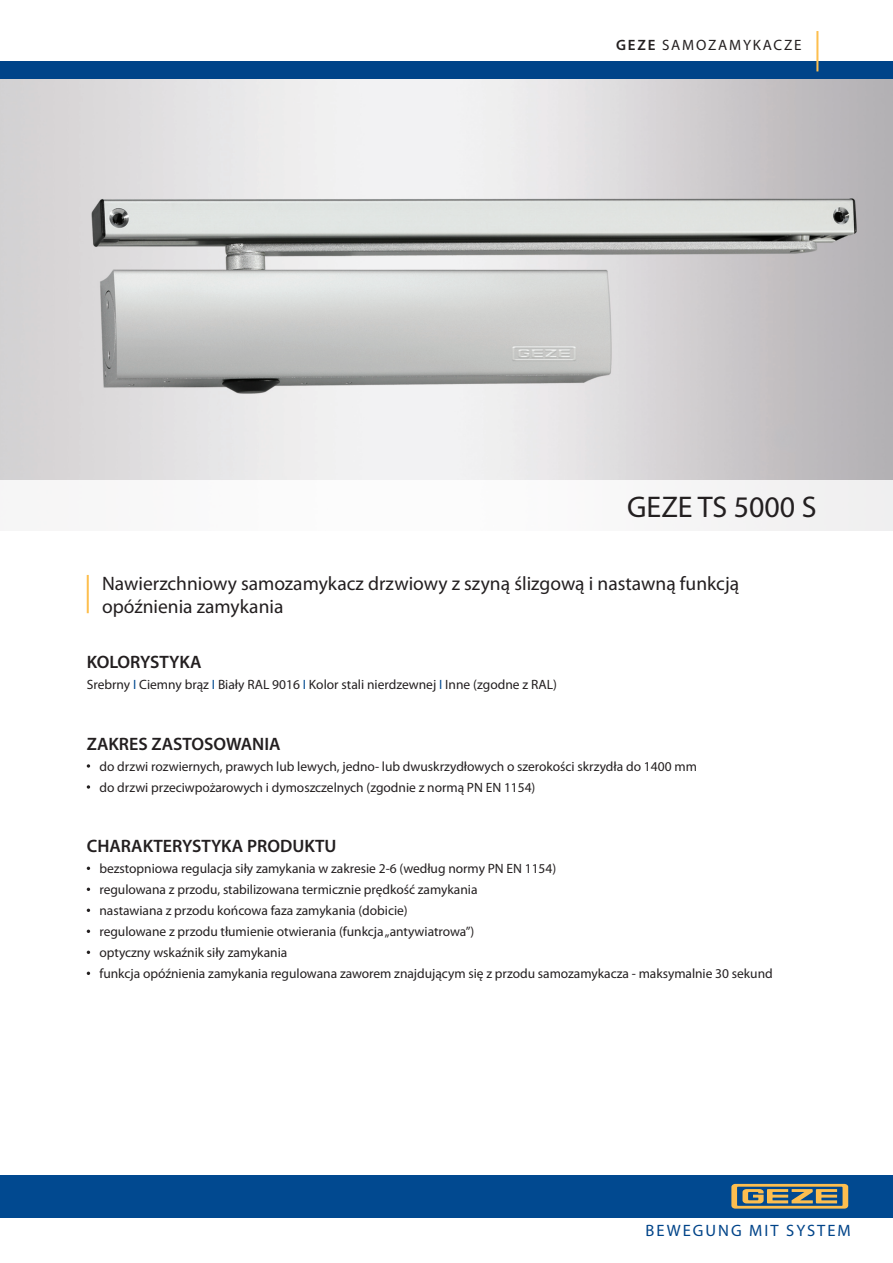
<style>
.page{position:relative;width:893px;height:1263px;background:#fff}
.page>*{position:absolute;margin:0;border:0;box-sizing:border-box;transform-origin:0 0}
.t1{font:30px "Myriad Pro";color:#231f20}
.t2{font:19.5px "Myriad Pro";color:#231f20}
.t3{font:600 18px "Myriad Pro";color:#231f20}
.t4{font:16.5px "Myriad Pro";letter-spacing:.12em;color:#004489}
.t5{font:15px "Myriad Pro";letter-spacing:.12em;color:#231f20}
.t6{font:13.5px "Myriad Pro";letter-spacing:-.005em;color:#231f20}
.s1{font-weight:600}
.s2{color:#014990}
</style>
<div class="page">
<img style="left:0;top:79px;width:893px;height:401px">
<div style="left:0;top:62px;width:893px;height:17px;background:#004489"></div>
<hr style="left:816px;top:31px;width:2px;height:40px;background:#fdbf4f">
<div style="left:0;top:1175px;width:893px;height:43px;background:#014990"></div>
<svg style="left:731px;top:1184px;width:117px;height:24px"></svg>
<hr style="left:87px;top:575px;width:2px;height:38px;background:#fdbf4f">
<div style="left:0;top:480px;width:893px;height:51px;background:#f9f8f8"></div>
<svg style="left:87px;top:764px;width:3px;height:4px"></svg>
<svg style="left:87px;top:785px;width:3px;height:4px"></svg>
<p class="t5" style="left:616px;top:36px;width:187px"><span class="s1">GEZE</span> SAMOZAMYKACZE</p>
<p class="t1" style="left:627px;top:489px;width:191px">GEZE TS 5000 S</p>
<p class="t2" style="left:102px;top:571px;width:639px">Nawierzchniowy samozamykacz drzwiowy z szyną ślizgową i nastawną funkcją</p>
<p class="t2" style="left:102px;top:594px;width:183px">opóźnienia zamykania</p>
<p class="t3" style="left:87px;top:651px;width:116px">KOLORYSTYKA</p>
<p class="t6" style="left:87px;top:676px;width:472px">Srebrny <span class="s2">I</span> Ciemny brąz <span class="s2">I</span> Biały RAL 9016 <span class="s2">I</span> Kolor stali nierdzewnej <span class="s2">I</span> Inne (zgodne z RAL)</p>
<p class="t3" style="left:87px;top:732px;width:195px">ZAKRES ZASTOSOWANIA</p>
<p class="t6" style="left:99px;top:758px;width:599px">do drzwi rozwiernych, prawych lub lewych, jedno- lub dwuskrzydłowych o szerokości skrzydła do 1400 mm</p>
<p class="t6" style="left:99px;top:779px;width:437px">do drzwi przeciwpożarowych i dymoszczelnych (zgodnie z normą PN EN 1154)</p>
<p class="t3" style="left:87px;top:834px;width:251px">CHARAKTERYSTYKA PRODUKTU</p>
<p class="t6" style="left:99px;top:860px;width:458px">bezstopniowa regulacja siły zamykania w zakresie 2-6 (według normy PN EN 1154)</p>
<p class="t6" style="left:99px;top:881px;width:379px">regulowana z przodu, stabilizowana termicznie prędkość zamykania</p>
<p class="t6" style="left:99px;top:902px;width:310px">nastawiana z przodu końcowa faza zamykania (dobicie)</p>
<p class="t6" style="left:99px;top:923px;width:376px">regulowane z przodu tłumienie otwierania (funkcja „antywiatrowa”)</p>
<p class="t6" style="left:99px;top:944px;width:189px">optyczny wskaźnik siły zamykania</p>
<p class="t6" style="left:99px;top:965px;width:675px">funkcja opóźnienia zamykania regulowana zaworem znajdującym się z przodu samozamykacza - maksymalnie 30 sekund</p>
<p class="t4" style="left:645px;top:1220px;width:207px">BEWEGUNG MIT SYSTEM</p>
</div>
